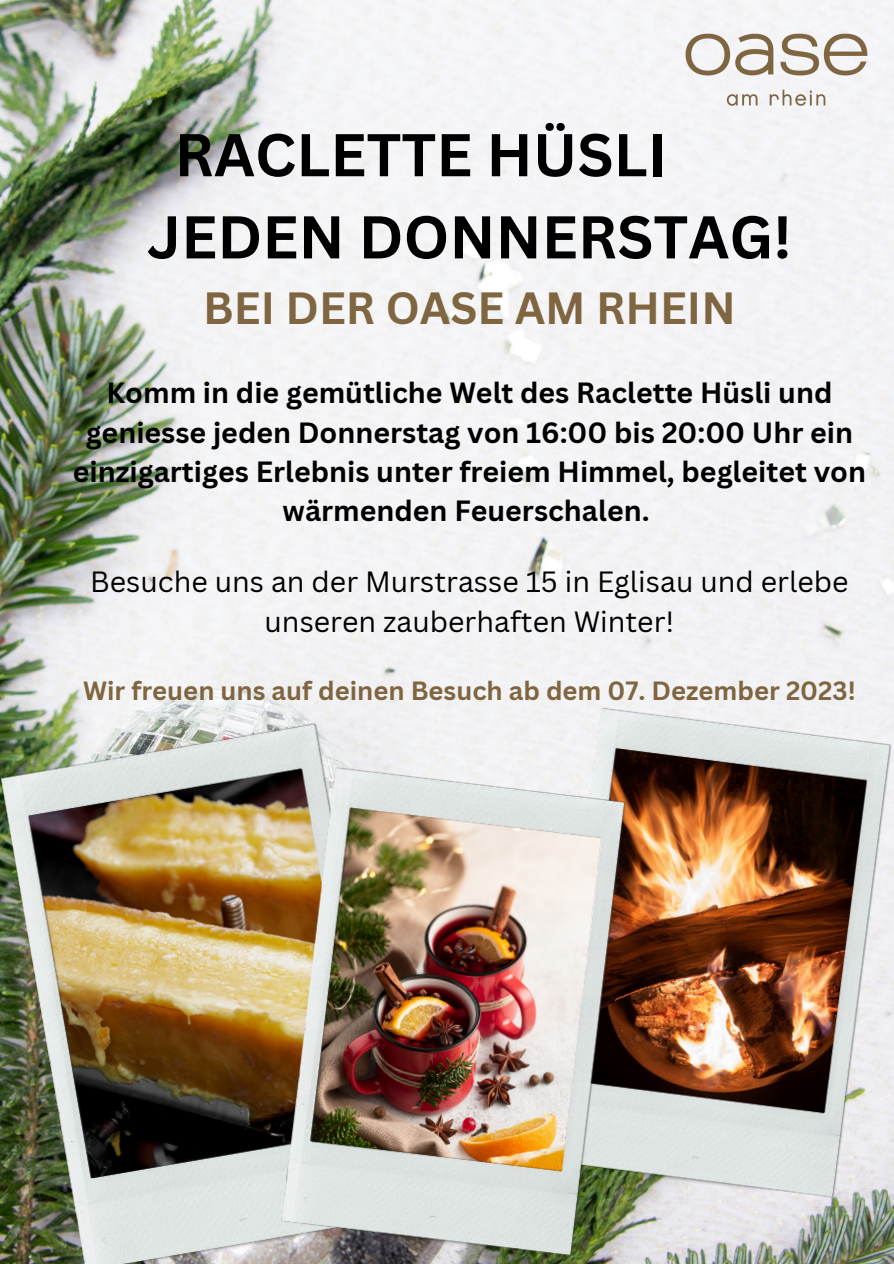
<style>
.page{position:relative;width:894px;height:1264px;background:#fff}
.page>*{position:absolute;margin:0;border:0;box-sizing:border-box;transform-origin:0 0}
.t1{font:700 58.95px/82.2px "Canva Sans";color:#000}
.t2{font:700 43.95px "Canva Sans";color:#7f6540}
.t3{font:700 28.5px/39.3px "Canva Sans";color:#000;text-align:center}
.t4{font:28.5px/39.3px "Canva Sans";color:#000;text-align:center}
.t5{font:700 25.65px "Canva Sans";color:#7f6540}
</style>
<div class="page">
<img style="left:0;top:0;width:893px;height:1263px">
<img style="left:0;top:721px;width:405px;height:542px">
<img style="left:541px;top:706px;width:352px;height:498px">
<img style="left:279px;top:766px;width:349px;height:497px">
<img style="left:641px;top:0;width:252px;height:146px">
<p class="t1" style="left:147px;top:112px;width:645px;text-indent:27px">RACLETTE HÜSLI<br>JEDEN DONNERSTAG!</p>
<p class="t2" style="left:203px;top:277px;width:534px">BEI DER OASE AM RHEIN</p>
<p class="t3" style="left:73px;top:372px;width:794px">Komm in die gemütliche Welt des Raclette Hüsli und geniesse jeden Donnerstag von 16:00 bis 20:00 Uhr ein einzigartiges Erlebnis unter freiem Himmel, begleitet von wärmenden Feuerschalen.</p>
<p class="t4" style="left:90px;top:561px;width:759px">Besuche uns an der Murstrasse 15 in Eglisau und erlebe unseren zauberhaften Winter!</p>
<p class="t5" style="left:83px;top:673px;width:773px">Wir freuen uns auf deinen Besuch ab dem 07. Dezember 2023!</p>
</div>
